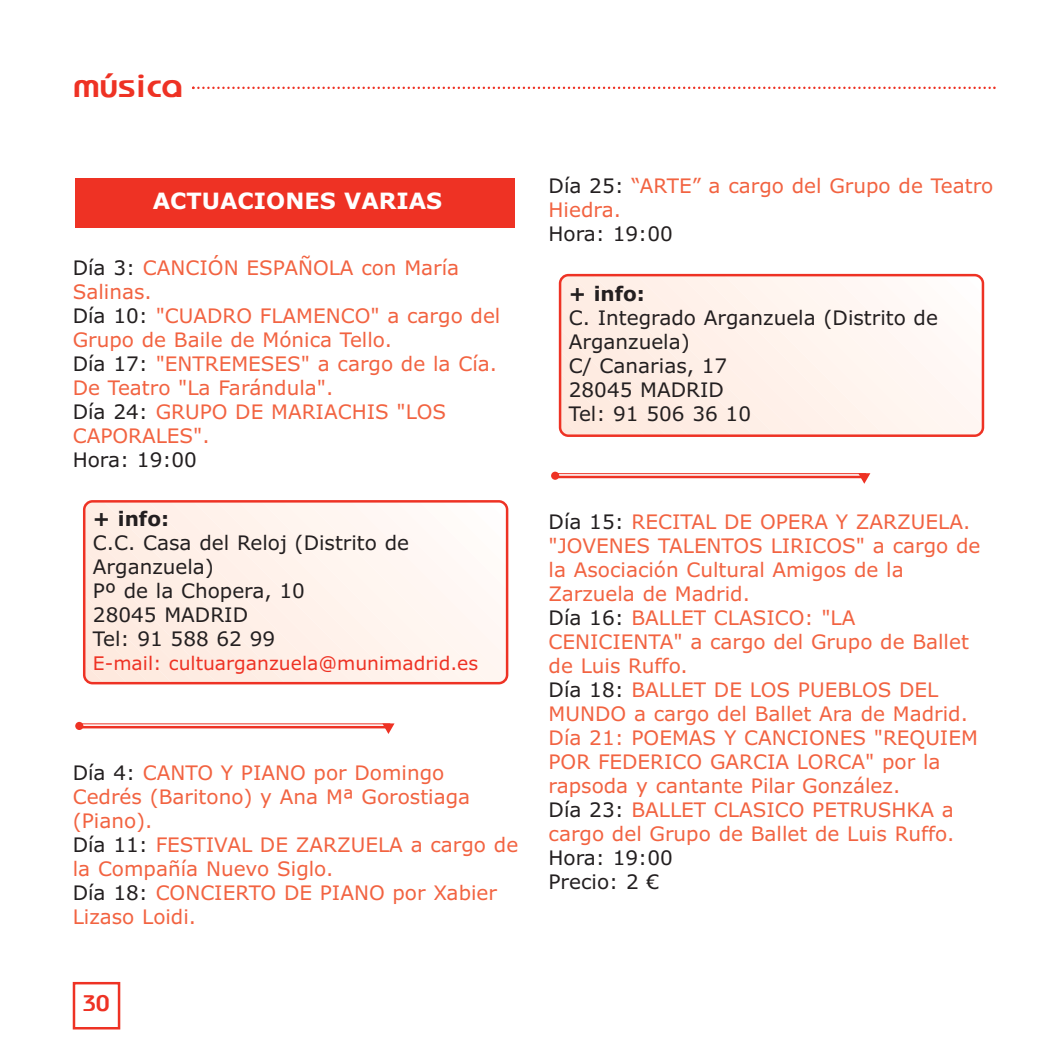
<style>
.page{position:relative;width:1063px;height:1063px;background:#fff}
.page>*{position:absolute;margin:0;border:0;box-sizing:border-box;transform-origin:0 0}
.t1{font:700 35px "Bauhaus";color:#ee3224}
.t2{font:700 22.5px "Verdana";color:#fff}
.t3{font:700 22.5px "Bauhaus";color:#ee3224}
.t4{font:20px/24px "Verdana";color:#f26341}
.t5{font:20px/24px "Verdana";color:#231f20}
.t6{font:700 20px "Verdana";color:#231f20}
.t7{font:18.75px "Verdana";color:#ee3224}
.s1{color:#231f20}
</style>
<div class="page">
<svg style="left:192px;top:87px;width:803px;height:2px"></svg>
<hr style="left:556px;top:473px;width:310px;height:1px;background:#ee3224">
<hr style="left:556px;top:476px;width:310px;height:2px;background:#ee3224">
<div style="left:551px;top:471px;width:8px;height:9px;background:#ee3224;border-radius:50%"></div>
<svg style="left:858px;top:473px;width:12px;height:11px"></svg>
<svg style="left:559px;top:274px;width:425px;height:163px"></svg>
<hr style="left:80px;top:723px;width:310px;height:1px;background:#ee3224">
<hr style="left:80px;top:726px;width:310px;height:2px;background:#ee3224">
<div style="left:75px;top:722px;width:8px;height:8px;background:#ee3224;border-radius:50%"></div>
<svg style="left:382px;top:723px;width:12px;height:11px"></svg>
<svg style="left:83px;top:500px;width:425px;height:184px"></svg>
<div style="left:75px;top:178px;width:440px;height:49px;background:#ee3224"></div>
<div style="left:73px;top:981px;width:47px;height:48px;border:2px solid #ee3224"></div>
<h1 class="t1" style="left:73px;top:72px;width:111px">música</h1>
<p class="t2" style="left:153px;top:192px;width:291px">ACTUACIONES VARIAS</p>
<p class="t4" style="left:73px;top:258px;width:429px"><span class="s1">Día 3:</span> CANCIÓN ESPAÑOLA con María<br>Salinas.<br><span class="s1">Día 10:</span> "CUADRO FLAMENCO" a cargo del<br>Grupo de Baile de Mónica Tello.<br><span class="s1">Día 17:</span> "ENTREMESES" a cargo de la Cía.<br>De Teatro "La Farándula".<br><span class="s1">Día 24:</span> GRUPO DE MARIACHIS "LOS<br>CAPORALES".</p>
<p class="t5" style="left:73px;top:450px;width:126px">Hora: 19:00</p>
<p class="t6" style="left:93px;top:511px;width:78px">+ info:</p>
<p class="t5" style="left:93px;top:533px;width:318px">C.C. Casa del Reloj (Distrito de<br>Arganzuela)<br>Pº de la Chopera, 10<br>28045 MADRID<br>Tel: 91 588 62 99</p>
<p class="t7" style="left:93px;top:655px;width:387px">E-mail: cultuarganzuela@munimadrid.es</p>
<p class="t4" style="left:73px;top:762px;width:447px"><span class="s1">Día 4:</span> CANTO Y PIANO por Domingo<br>Cedrés (Baritono) y Ana Mª Gorostiaga (Piano).<br><span class="s1">Día 11:</span> FESTIVAL DE ZARZUELA a cargo de la Compañía Nuevo Siglo.<br><span class="s1">Día 18:</span> CONCIERTO DE PIANO por Xabier<br>Lizaso Loidi.</p>
<p class="t3" style="left:83px;top:995px;width:28px">30</p>
<p class="t4" style="left:548px;top:176px;width:446px"><span class="s1">Día 25:</span> “ARTE” a cargo del Grupo de Teatro<br>Hiedra.</p>
<p class="t5" style="left:548px;top:224px;width:126px">Hora: 19:00</p>
<p class="t6" style="left:569px;top:286px;width:78px">+ info:</p>
<p class="t5" style="left:569px;top:307px;width:371px">C. Integrado Arganzuela (Distrito de<br>Arganzuela)<br>C/ Canarias, 17<br>28045 MADRID<br>Tel: 91 506 36 10</p>
<p class="t4" style="left:548px;top:512px;width:433px"><span class="s1">Día 15:</span> RECITAL DE OPERA Y ZARZUELA. "JOVENES TALENTOS LIRICOS" a cargo de la Asociación Cultural Amigos de la<br>Zarzuela de Madrid.<br><span class="s1">Día 16:</span> BALLET CLASICO: "LA<br>CENICIENTA" a cargo del Grupo de Ballet de Luis Ruffo.<br><span class="s1">Día 18:</span> BALLET DE LOS PUEBLOS DEL<br>MUNDO a cargo del Ballet Ara de Madrid.<br>Día 21: POEMAS Y CANCIONES "REQUIEM<br>POR FEDERICO GARCIA LORCA" por la rapsoda y cantante Pilar González.<br><span class="s1">Día 23:</span> BALLET CLASICO PETRUSHKA a cargo del Grupo de Ballet de Luis Ruffo.</p>
<p class="t5" style="left:548px;top:848px;width:126px">Hora: 19:00<br>Precio: 2 €</p>
</div>
